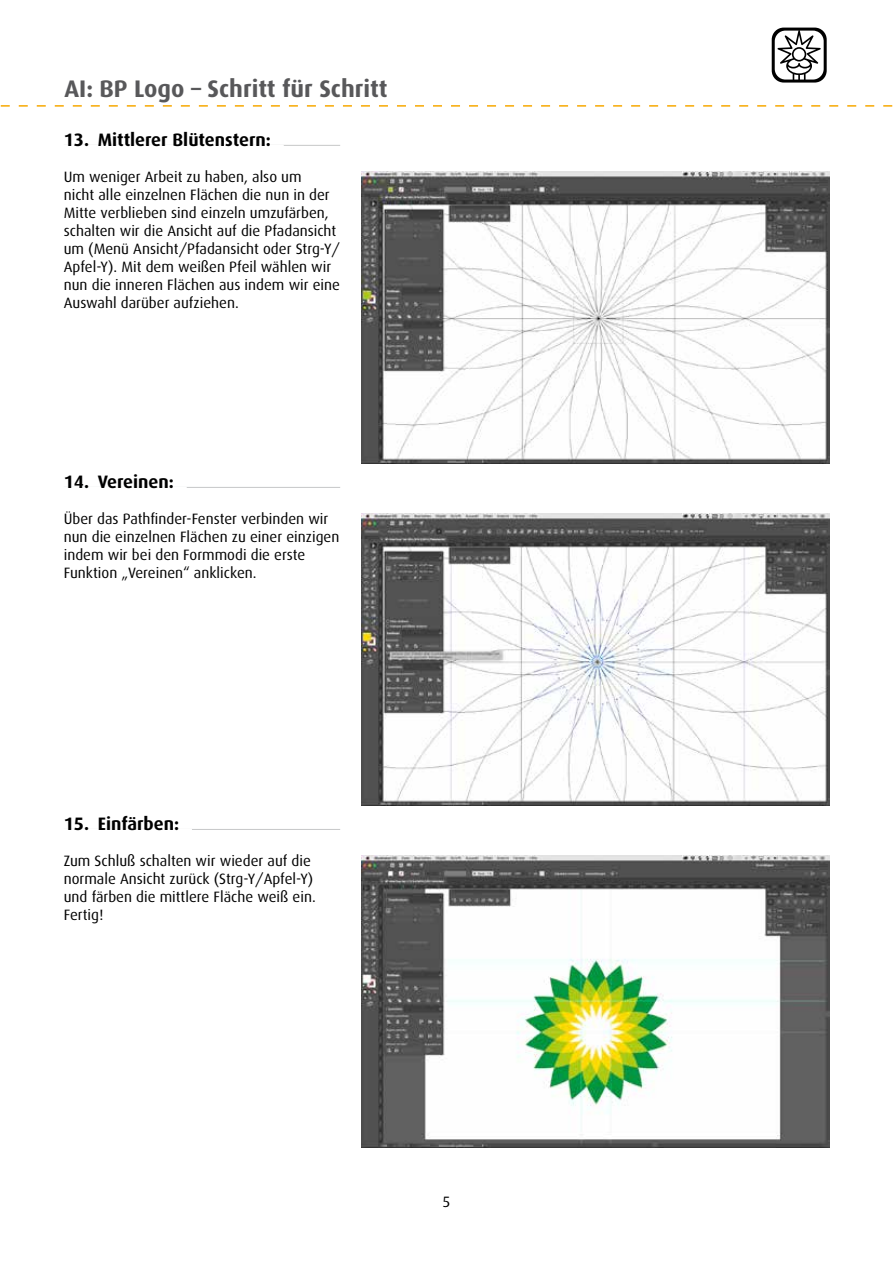
<style>
.page{position:relative;width:893px;height:1263px;background:#fff}
.page>*{position:absolute;margin:0;border:0;box-sizing:border-box;transform-origin:0 0}
.t1{font:700 24px "Dax";color:#58585a}
.t2{font:700 18px "Dax";color:#000}
.t3{font:15px/18px "Dax";color:#000}
</style>
<div class="page">
<svg style="left:0;top:27px;width:893px;height:80px"></svg>
<svg style="left:772px;top:28px;width:55px;height:55px"></svg>
<hr style="left:64px;top:145px;width:276px;height:1px;background:#c6c7c8">
<hr style="left:55px;top:145px;width:229px;height:1px;background:#fff">
<hr style="left:64px;top:487px;width:276px;height:1px;background:#c6c7c8">
<hr style="left:55px;top:487px;width:132px;height:1px;background:#fff">
<hr style="left:64px;top:829px;width:276px;height:1px;background:#c6c7c8">
<hr style="left:55px;top:829px;width:137px;height:1px;background:#fff">
<img style="left:361px;top:171px;width:468px;height:293px">
<img style="left:361px;top:513px;width:468px;height:293px">
<img style="left:361px;top:855px;width:468px;height:293px">
<h1 class="t1" style="left:65px;top:75px;width:324px">AI: BP Logo – Schritt für Schritt</h1>
<p class="t2" style="left:64px;top:129px;width:209px">13. Mittlerer Blütenstern:</p>
<p class="t3" style="left:64px;top:168px;width:278px">Um weniger Arbeit zu haben, also um<br>nicht alle einzelnen Flächen die nun in der Mitte verblieben sind einzeln umzufärben, schalten wir die Ansicht auf die Pfadansicht um (Menü Ansicht/Pfadansicht oder Strg-Y/ Apfel-Y). Mit dem weißen Pfeil wählen wir nun die inneren Flächen aus indem wir eine Auswahl darüber aufziehen.</p>
<p class="t2" style="left:64px;top:471px;width:112px">14. Vereinen:</p>
<p class="t3" style="left:64px;top:510px;width:277px">Über das Pathfinder-Fenster verbinden wir nun die einzelnen Flächen zu einer einzigen indem wir bei den Formmodi die erste Funktion „Vereinen“ anklicken.</p>
<p class="t2" style="left:64px;top:813px;width:117px">15. Einfärben:</p>
<p class="t3" style="left:64px;top:852px;width:253px">Zum Schluß schalten wir wieder auf die normale Ansicht zurück (Strg-Y/Apfel-Y) und färben die mittlere Fläche weiß ein.<br>Fertig!</p>
<p class="t3" style="left:442px;top:1192px;width:9px">5</p>
</div>
